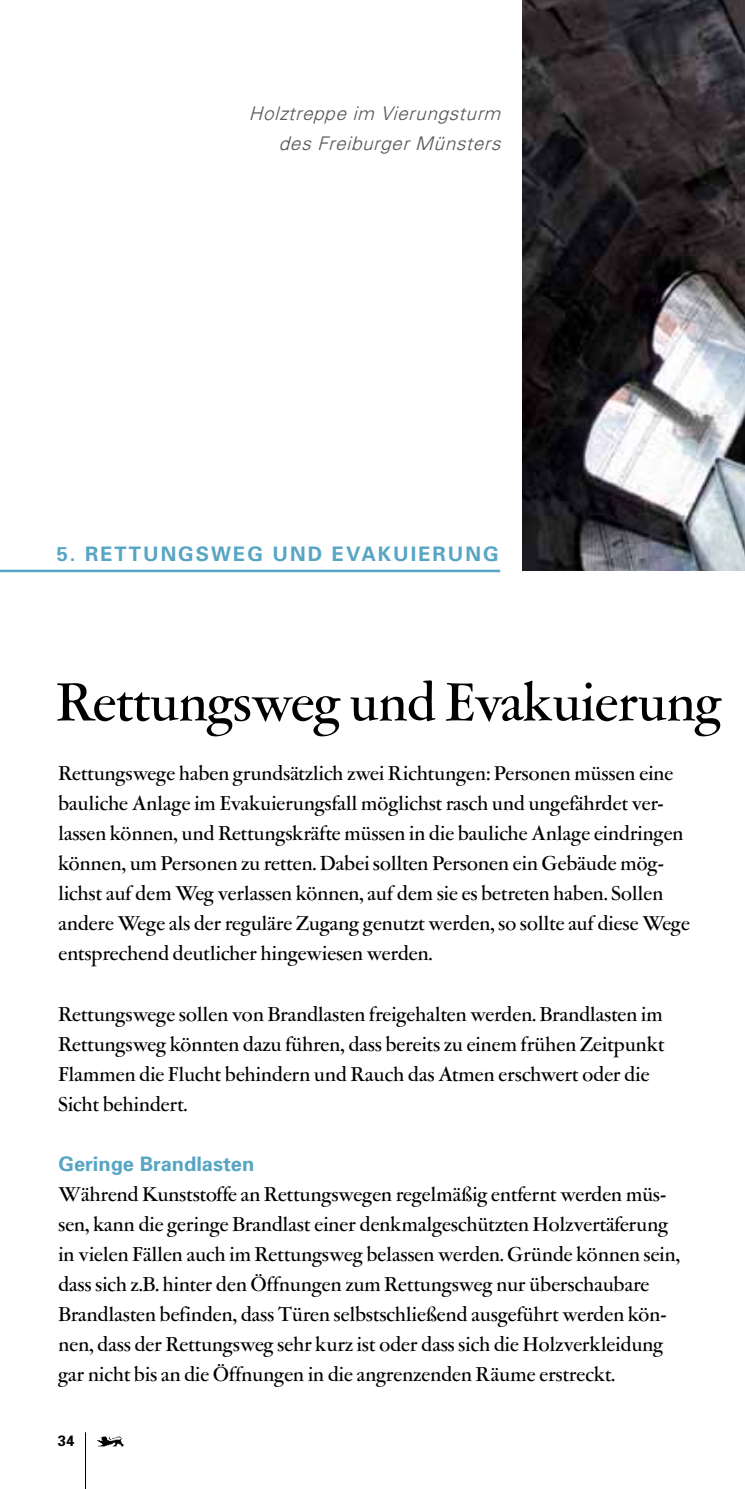
<style>
.page{position:relative;width:745px;height:1489px;background:#fff}
.page>*{position:absolute;margin:0;border:0;box-sizing:border-box;transform-origin:0 0}
.t1{font:500 60px "Garamont Amst SH";letter-spacing:.005em;color:#000}
.t2{font:500 22.5px/30px "Garamont Amst SH";letter-spacing:.01em;color:#000}
.t3{font:700 20px "Univers";letter-spacing:.1em;color:#57a5c4}
.t4{font:italic 300 18.75px/30px "Univers";letter-spacing:.04em;color:#58595b;text-align:right}
.t5{font:700 15px "Univers";color:#000}
</style>
<div class="page">
<hr style="left:744px;top:0;width:1px;height:1488px;background:#d2e5ef">
<hr style="left:85px;top:1431px;width:1px;height:57px;background:#000">
<img style="left:98px;top:1436px;width:25px;height:10px">
<hr style="left:0;top:569px;width:500px;height:3px;background:#57a5c4">
<img style="left:522px;top:0;width:222px;height:570px">
<p class="t4" style="left:249px;top:98px;width:252px">Holztreppe im Vierungsturm des Freiburger Münsters</p>
<p class="t3" style="left:57px;top:540px;width:440px">5. RETTUNGSWEG UND EVAKUIERUNG</p>
<h1 class="t1" style="left:57px;top:673px;width:665px">Rettungsweg und Evakuierung</h1>
<p class="t2" style="left:58px;top:759px;width:632px">Rettungswege haben grundsätzlich zwei Richtungen: Personen müssen eine bauliche Anlage im Evakuierungsfall möglichst rasch und ungefährdet ver&shy;lassen können, und Rettungskräfte müssen in die bauliche Anlage eindringen können, um Personen zu retten. Dabei sollten Personen ein Gebäude mög&shy;lichst auf dem Weg verlassen können, auf dem sie es betreten haben. Sollen andere Wege als der reguläre Zugang genutzt werden, so sollte auf diese Wege entsprechend deutlicher hingewiesen werden.</p>
<p class="t2" style="left:58px;top:999px;width:607px">Rettungswege sollen von Brandlasten freigehalten werden. Brandlasten im Rettungsweg könnten dazu führen, dass bereits zu einem frühen Zeitpunkt Flammen die Flucht behindern und Rauch das Atmen erschwert oder die Sicht behindert.</p>
<p class="t3" style="left:58px;top:1150px;width:197px">GERINGE BRANDLASTEN</p>
<p class="t2" style="left:58px;top:1179px;width:622px">Während Kunststoffe an Rettungswegen regelmäßig entfernt werden müs&shy;sen, kann die geringe Brandlast einer denkmalgeschützten Holzvertäferung in vielen Fällen auch im Rettungsweg belassen werden. Gründe können sein, dass sich z.B. hinter den Öffnungen zum Rettungsweg nur überschaubare Brandlasten befinden, dass Türen selbstschließend ausgeführt werden kön&shy;nen, dass der Rettungsweg sehr kurz ist oder dass sich die Holzverkleidung gar nicht bis an die Öffnungen in die angrenzenden Räume erstreckt.</p>
<p class="t5" style="left:58px;top:1430px;width:18px">34</p>
</div>
